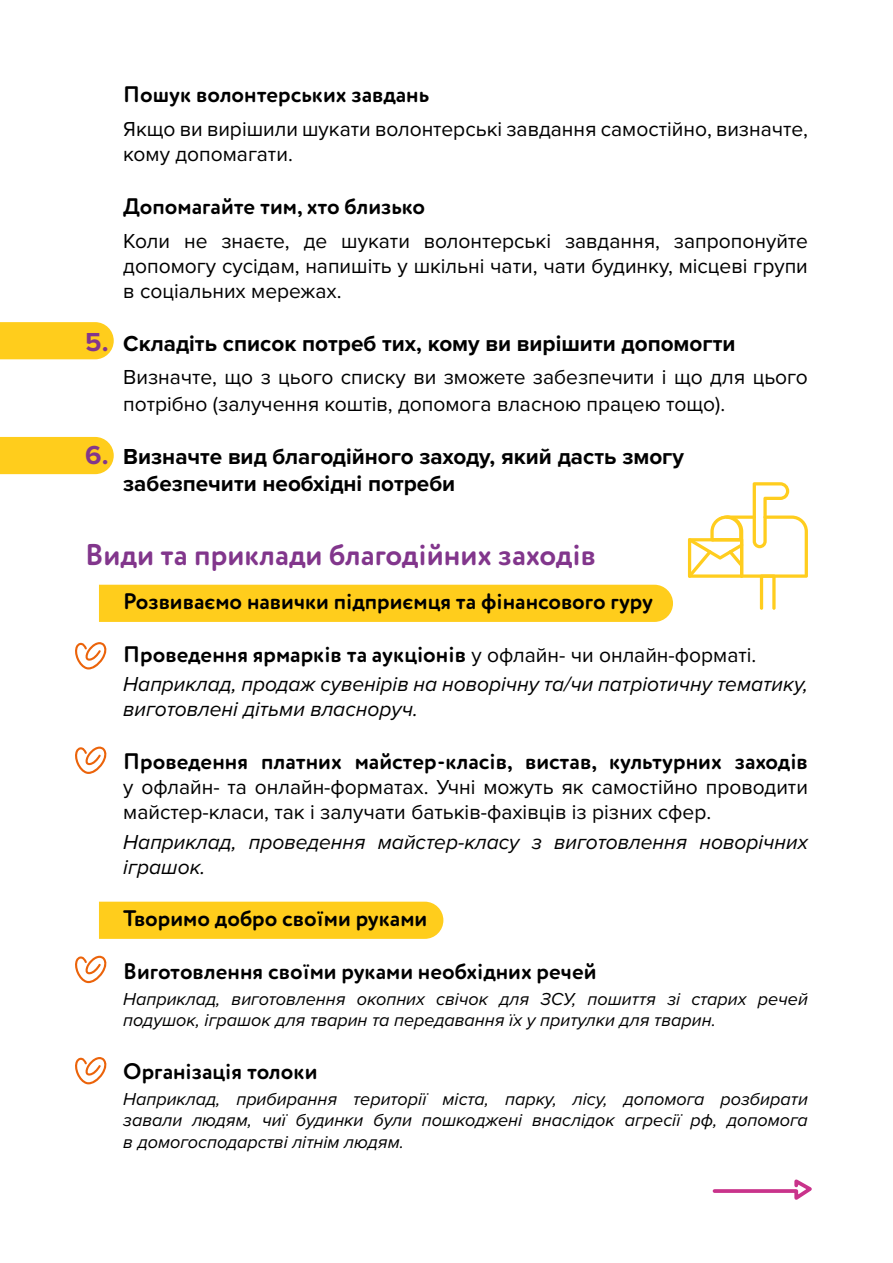
<style>
.page{position:relative;width:893px;height:1263px;background:#fff}
.page>*{position:absolute;margin:0;border:0;box-sizing:border-box;transform-origin:0 0}
.t1{font:700 30px "Circe Rounded Alt";color:#82368c}
.t2{font:700 22.5px "Circe Rounded Alt";color:#000}
.t3{font:700 22.5px/27px "Proxima Nova";color:#000}
.t4{font:21px/25.2px "Proxima Nova";color:#000}
.t5{font:italic 21px/25.2px "Proxima Nova";color:#000}
.t6{font:italic 18px/21.6px "Proxima Nova";color:#000}
.s1{font-size:27px;color:#82368c}
.s2{font-family:"Proxima Nova";font-weight:400;font-size:21px}
</style>
<div class="page">
<div style="left:99px;top:585px;width:574px;height:37px;background:#ffcd1c"></div>
<div style="left:99px;top:902px;width:344px;height:37px;background:#ffcd1c"></div>
<div style="left:0;top:322px;width:114px;height:37px;background:#ffcd1c"></div>
<div style="left:0;top:437px;width:114px;height:37px;background:#ffcd1c"></div>
<svg style="left:688px;top:482px;width:120px;height:128px"></svg>
<svg style="left:75px;top:642px;width:32px;height:27px"></svg>
<svg style="left:75px;top:956px;width:32px;height:27px"></svg>
<svg style="left:75px;top:746px;width:32px;height:28px"></svg>
<svg style="left:75px;top:1057px;width:32px;height:27px"></svg>
<svg style="left:712px;top:1179px;width:100px;height:21px"></svg>
<p class="t2" style="left:123px;top:81px;width:307px">Пошук волонтерських завдань</p>
<p class="t4" style="left:123px;top:117px;width:686px">Якщо ви вирішили шукати волонтерські завдання самостійно, визначте, кому допомагати.</p>
<p class="t2" style="left:123px;top:193px;width:303px">Допомагайте тим, хто близько</p>
<p class="t4" style="left:123px;top:228px;width:686px;text-align:justify">Коли не знаєте, де шукати волонтерські завдання, запропонуйте допомогу сусідам, напишіть у шкільні чати, чати будинку, місцеві групи в соціальних мережах.</p>
<p class="t3" style="left:85px;top:330px;width:652px"><span class="s1">5.</span> Складіть список потреб тих, кому ви вирішити допомогти</p>
<p class="t4" style="left:123px;top:364px;width:686px;line-height:27px">Визначте, що з цього списку ви зможете забезпечити і що для цього потрібно (залучення коштів, допомога власною працею тощо).</p>
<p class="t3" style="left:123px;top:444px;width:562px;text-indent:-38px"><span class="s1">6.</span> Визначте вид благодійного заходу, який дасть змогу забезпечити необхідні потреби</p>
<h1 class="t1" style="left:85px;top:537px;width:512px">Види та приклади благодійних заходів</h1>
<p class="t2" style="left:123px;top:588px;width:531px">Розвиваємо навички підприємця та фінансового гуру</p>
<p class="t2" style="left:123px;top:640px;width:635px">Проведення ярмарків та аукціонів <span class="s2">у офлайн- чи онлайн-форматі.</span></p>
<p class="t5" style="left:123px;top:672px;width:686px">Наприклад, продаж сувенірів на новорічну та/чи патріотичну тематику, виготовлені дітьми власноруч.</p>
<p class="t2" style="left:123px;top:747px;width:686px">Проведення платних майстер-класів, вистав, культурних заходів</p>
<p class="t4" style="left:123px;top:775px;width:686px">у офлайн- та онлайн-форматах. Учні можуть як самостійно проводити майстер-класи, так і залучати батьків-фахівців із різних сфер.</p>
<p class="t5" style="left:123px;top:829px;width:686px">Наприклад, проведення майстер-класу з виготовлення новорічних іграшок.</p>
<p class="t2" style="left:123px;top:905px;width:305px">Творимо добро своїми руками</p>
<p class="t2" style="left:123px;top:958px;width:475px">Виготовлення своїми руками необхідних речей</p>
<p class="t6" style="left:123px;top:988px;width:686px">Наприклад, виготовлення окопних свічок для ЗСУ, пошиття зі старих речей подушок, іграшок для тварин та передавання їх у притулки для тварин.</p>
<p class="t2" style="left:123px;top:1057px;width:196px">Організація толоки</p>
<p class="t6" style="left:123px;top:1088px;width:686px;text-align:justify">Наприклад, прибирання території міста, парку, лісу, допомога розбирати завали людям, чиї будинки були пошкоджені внаслідок агресії рф, допомога в домогосподарстві літнім людям.</p>
</div>
